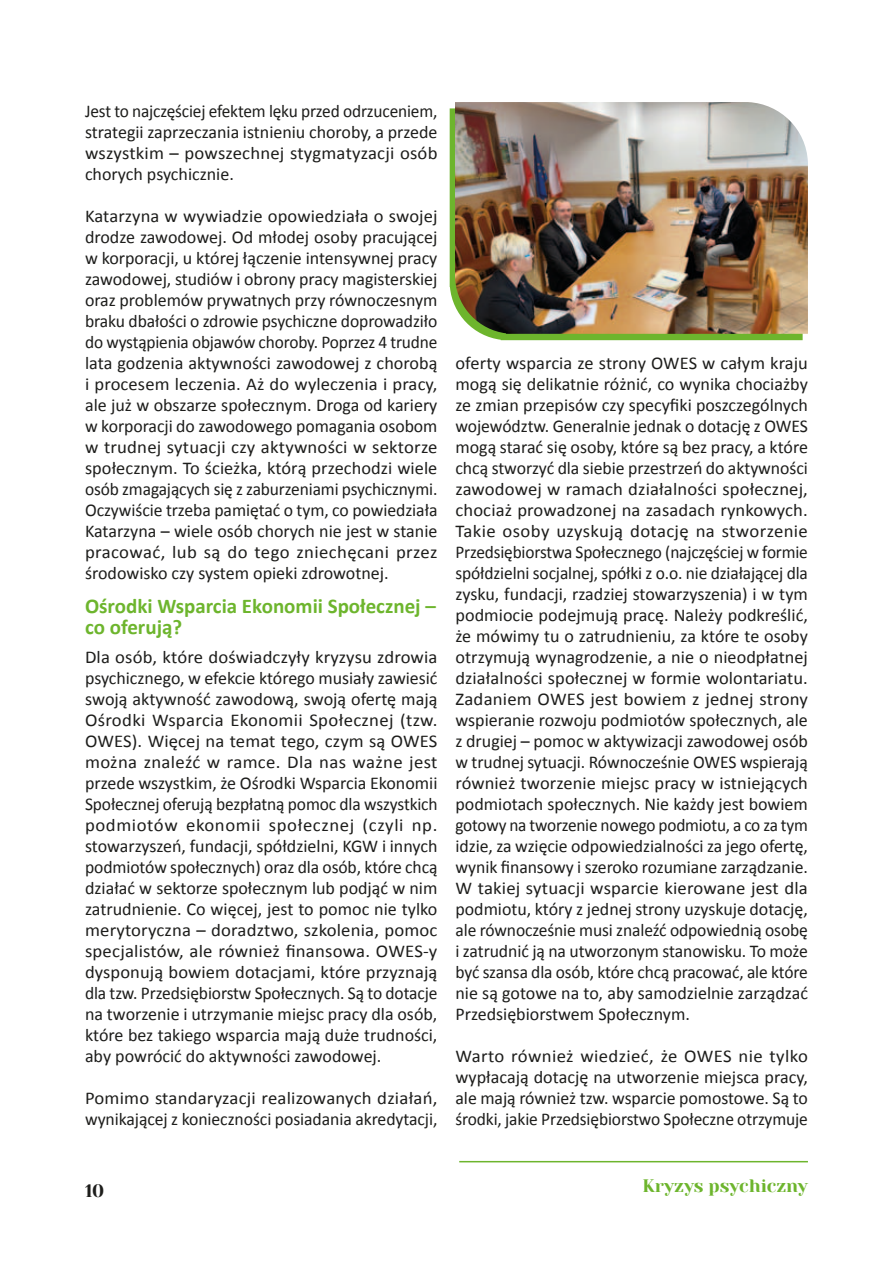
<style>
.page{position:relative;width:893px;height:1263px;background:#fff}
.page>*{position:absolute;margin:0;border:0;box-sizing:border-box;transform-origin:0 0}
.t1{font:700 21px/21px "Calibri";color:#6db52d}
.t2{font:18px/21px "Calibri";color:#1d1d1b;text-align:justify}
.t3{font:18px/21px "Calibri";color:#1d1d1b;text-align:justify;scale:1.04 1}
.t4{font:18px/21px "Calibri";color:#1d1d1b;text-align:justify;scale:.96 1}
.t5{font:18px "Yeseva One";color:#6db52d}
.t6{font:18px "Yeseva One";color:#1d1d1b}
</style>
<div class="page">
<hr style="left:459px;top:1161px;width:349px;height:1px;background:#6db52d">
<svg style="left:450px;top:108px;width:353px;height:232px;background:#7fbe48"></svg>
<img style="left:455px;top:102px;width:353px;height:232px">
<p class="t4" style="left:85px;top:102px;width:369px">Jest to najczęściej efektem lęku przed odrzuceniem, strategii zaprzeczania istnieniu choroby, a przede wszystkim – powszechnej stygmatyzacji osób chorych psychicznie.</p>
<p class="t2" style="left:85px;top:207px;width:354px">Katarzyna w wywiadzie opowiedziała o swojej drodze zawodowej. Od młodej osoby pracującej w korporacji, u której łączenie intensywnej pracy zawodowej, studiów i obrony pracy magisterskiej oraz problemów prywatnych przy równoczesnym braku dbałości o zdrowie psychiczne doprowadziło do wystąpienia objawów choroby. Poprzez 4 trudne lata godzenia aktywności zawodowej z chorobą i procesem leczenia. Aż do wyleczenia i pracy, ale już w obszarze społecznym. Droga od kariery w korporacji do zawodowego pomagania osobom w trudnej sytuacji czy aktywności w sektorze społecznym. To ścieżka, którą przechodzi wiele osób zmagających się z zaburzeniami psychicznymi.<br>Oczywiście trzeba pamiętać o tym, co powiedziała Katarzyna – wiele osób chorych nie jest w stanie pracować, lub są do tego zniechęcani przez środowisko czy system opieki zdrowotnej.</p>
<p class="t1" style="left:85px;top:597px;width:352px">Ośrodki Wsparcia Ekonomii Społecznej – co oferują?</p>
<p class="t3" style="left:85px;top:648px;width:340px">Dla osób, które doświadczyły kryzysu zdrowia psychicznego, w efekcie którego musiały zawiesić swoją aktywność zawodową, swoją ofertę mają Ośrodki Wsparcia Ekonomii Społecznej (tzw.<br>OWES). Więcej na temat tego, czym są OWES można znaleźć w ramce. Dla nas ważne jest przede wszystkim, że Ośrodki Wsparcia Ekonomii Społecznej oferują bezpłatną pomoc dla wszystkich podmiotów ekonomii społecznej (czyli np. stowarzyszeń, fundacji, spółdzielni, KGW i innych podmiotów społecznych) oraz dla osób, które chcą działać w sektorze społecznym lub podjąć w nim zatrudnienie. Co więcej, jest to pomoc nie tylko merytoryczna – doradztwo, szkolenia, pomoc specjalistów, ale również finansowa. OWES-y dysponują bowiem dotacjami, które przyznają dla tzw. Przedsiębiorstw Społecznych. Są to dotacje na tworzenie i utrzymanie miejsc pracy dla osób, które bez takiego wsparcia mają duże trudności, aby powrócić do aktywności zawodowej.</p>
<p class="t3" style="left:85px;top:1089px;width:340px">Pomimo standaryzacji realizowanych działań, wynikającej z konieczności posiadania akredytacji,</p>
<p class="t2" style="left:455px;top:354px;width:354px">oferty wsparcia ze strony OWES w całym kraju mogą się delikatnie różnić, co wynika chociażby ze zmian przepisów czy specyfiki poszczególnych województw. Generalnie jednak o dotację z OWES mogą starać się osoby, które są bez pracy, a które chcą stworzyć dla siebie przestrzeń do aktywności zawodowej w ramach działalności społecznej, chociaż prowadzonej na zasadach rynkowych.<br>Takie osoby uzyskują dotację na stworzenie Przedsiębiorstwa Społecznego (najczęściej w formie spółdzielni socjalnej, spółki z o.o. nie działającej dla zysku, fundacji, rzadziej stowarzyszenia) i w tym podmiocie podejmują pracę. Należy podkreślić, że mówimy tu o zatrudnieniu, za które te osoby otrzymują wynagrodzenie, a nie o nieodpłatnej działalności społecznej w formie wolontariatu.<br>Zadaniem OWES jest bowiem z jednej strony wspieranie rozwoju podmiotów społecznych, ale z drugiej – pomoc w aktywizacji zawodowej osób w trudnej sytuacji. Równocześnie OWES wspierają również tworzenie miejsc pracy w istniejących podmiotach społecznych. Nie każdy jest bowiem gotowy na tworzenie nowego podmiotu, a co za tym idzie, za wzięcie odpowiedzialności za jego ofertę, wynik finansowy i szeroko rozumiane zarządzanie.<br>W takiej sytuacji wsparcie kierowane jest dla podmiotu, który z jednej strony uzyskuje dotację, ale równocześnie musi znaleźć odpowiednią osobę i zatrudnić ją na utworzonym stanowisku. To może być szansa dla osób, które chcą pracować, ale które nie są gotowe na to, aby samodzielnie zarządzać Przedsiębiorstwem Społecznym.</p>
<p class="t3" style="left:455px;top:1047px;width:340px">Warto również wiedzieć, że OWES nie tylko wypłacają dotację na utworzenie miejsca pracy, ale mają również tzw. wsparcie pomostowe. Są to środki, jakie Przedsiębiorstwo Społeczne otrzymuje</p>
<p class="t6" style="left:85px;top:1180px;width:21px">10</p>
<p class="t5" style="left:642px;top:1176px;width:167px">Kryzys psychiczny</p>
</div>
